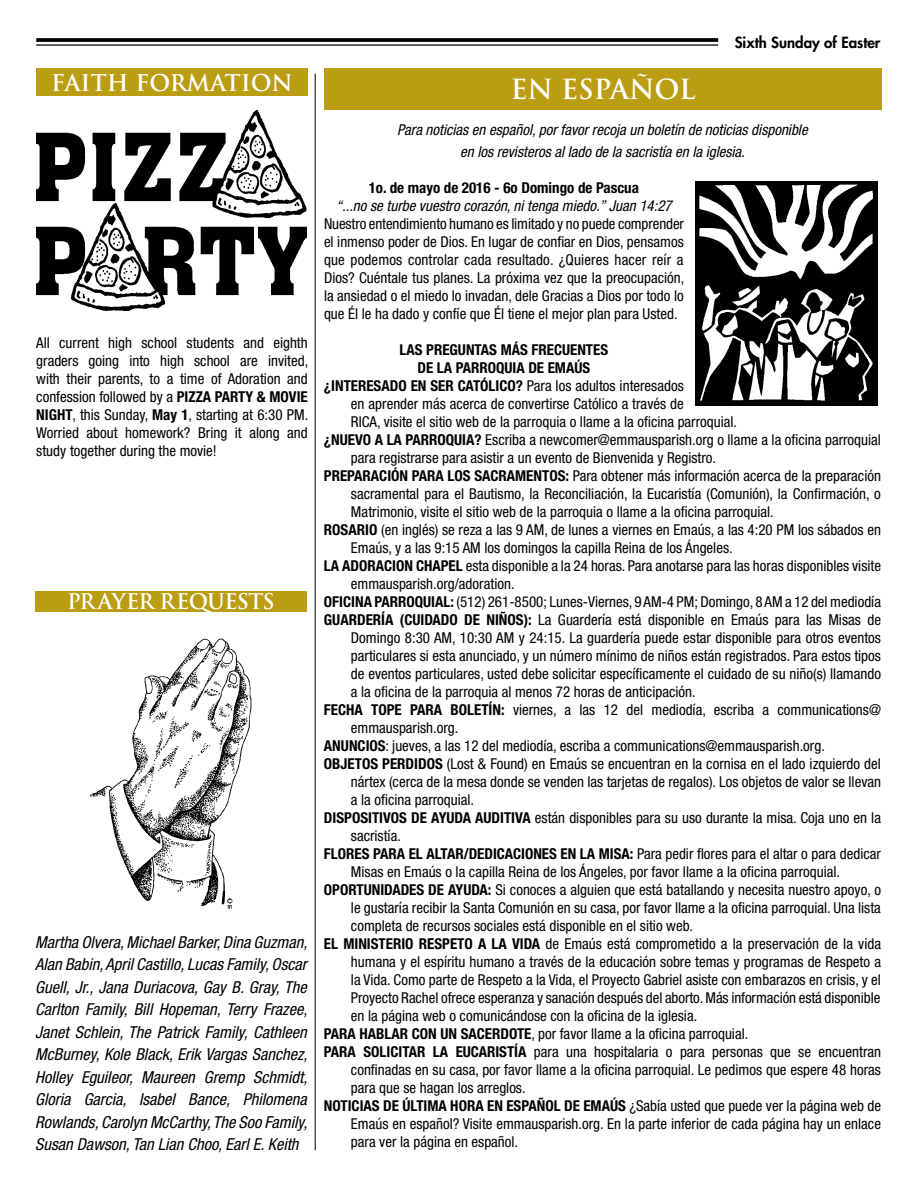
<style>
.page{position:relative;width:918px;height:1188px;background:#fff}
.page>*{position:absolute;margin:0;border:0;box-sizing:border-box;transform-origin:0 0}
.t1{font:700 27px "Trajan Pro";color:#fff}
.t2{font:700 22.5px "Trajan Pro";color:#fff}
.t3{font:700 21px "Trajan Pro";letter-spacing:-.04em;color:#fff}
.t4{font:italic condensed 16.5px/22.5px "Helvetica Neue LT Std";color:#000;text-align:justify}
.t5{font:condensed 15px/18px "Helvetica Neue LT Std";color:#000;text-align:justify}
.t6{font:700 condensed 15px "Helvetica Neue LT Std";color:#000}
.t7{font:italic condensed 15px/21.6px "Helvetica Neue LT Std";color:#000;text-align:center}
.t8{font:800 15px "Futura Std";color:#000}
.s1{font-weight:700}
.s2{font-weight:400}
</style>
<div class="page">
<hr style="left:315px;top:74px;width:1px;height:1076px;background:#000">
<div style="left:324px;top:68px;width:558px;height:42px;background:#bb9d13"></div>
<div style="left:36px;top:68px;width:272px;height:28px;background:#bb9d13"></div>
<div style="left:35px;top:591px;width:272px;height:21px;background:#bb9d13"></div>
<img style="left:89px;top:638px;width:163px;height:271px">
<svg style="left:36px;top:38px;width:682px;height:4px;background:#0f0f0f"></svg>
<hr style="left:36px;top:44px;width:682px;height:2px;background:#000">
<img style="left:36px;top:110px;width:271px;height:200px">
<img style="left:696px;top:182px;width:182px;height:223px">
<h2 class="t2" style="left:51px;top:69px;width:243px">FAITH FORMATION</h2>
<p class="t5" style="left:36px;top:333px;width:274px">All current high school students and eighth graders going into high school are invited, with their parents, to a time of Adoration and confession followed by a <span class="s1">PIZZA PARTY &amp; MOVIE NIGHT</span>, this Sunday, <span class="s1">May 1</span>, starting at 6:30 PM.<br>Worried about homework? Bring it along and study together during the movie!</p>
<h3 class="t3" style="left:67px;top:589px;width:209px">PRAYER REQUESTS</h3>
<p class="t4" style="left:35px;top:931px;width:274px">Martha Olvera, Michael Barker, Dina Guzman, Alan Babin, April Castillo, Lucas Family, Oscar Guell, Jr., Jana Duriacova, Gay B. Gray, The Carlton Family, Bill Hopeman, Terry Frazee, Janet Schlein, The Patrick Family, Cathleen McBurney, Kole Black, Erik Vargas Sanchez, Holley Eguileor, Maureen Gremp Schmidt, Gloria Garcia, Isabel Bance, Philomena Rowlands, Carolyn McCarthy, The Soo Family, Susan Dawson, Tan Lian Choo, Earl E. Keith</p>
<h1 class="t1" style="left:510px;top:73px;width:187px">EN ESPAÑOL</h1>
<p class="t8" style="left:735px;top:33px;width:147px">Sixth Sunday of Easter</p>
<p class="t7" style="left:397px;top:119px;width:412px">Para noticias en español, por favor recoja un boletín de noticias disponible en los revisteros al lado de la sacristía en la iglesia.</p>
<p class="t6" style="left:369px;top:178px;width:272px">1o. de mayo de 2016 - 6o Domingo de Pascua</p>
<p class="t7" style="left:336px;top:195px;width:337px">“...no se turbe vuestro corazón, ni tenga miedo.” Juan 14:27</p>
<p class="t5" style="left:324px;top:214px;width:362px">Nuestro entendimiento humano es limitado y no puede comprender el inmenso poder de Dios. En lugar de confiar en Dios, pensamos que podemos controlar cada resultado. ¿Quieres hacer reír a Dios? Cuéntale tus planes. La próxima vez que la preocupación, la ansiedad o el miedo lo invadan, dele Gracias a Dios por todo lo que Él le ha dado y confíe que Él tiene el mejor plan para Usted.</p>
<p class="t6" style="left:400px;top:340px;width:210px">LAS PREGUNTAS MÁS FRECUENTES</p>
<p class="t6" style="left:417px;top:358px;width:174px">DE LA PARROQUIA DE EMAÚS</p>
<p class="t6" style="left:324px;top:376px;width:361px">¿INTERESADO EN SER CATÓLICO? <span class="s2">Para los adultos interesados</span></p>
<p class="t5" style="left:351px;top:394px;width:334px">en aprender más acerca de convertirse Católico a través de</p>
<p class="t5" style="left:351px;top:412px;width:388px">RICA, visite el sitio web de la parroquia o llame a la oficina parroquial.</p>
<p class="t5" style="left:324px;top:430px;width:558px"><span class="s1">¿NUEVO A LA PARROQUIA?</span> Escriba a newcomer@emmausparish.org o llame a la oficina parroquial</p>
<p class="t5" style="left:351px;top:448px;width:367px">para registrarse para asistir a un evento de Bienvenida y Registro.</p>
<p class="t5" style="left:324px;top:466px;width:559px"><span class="s1">PREPARACIÓN PARA LOS SACRAMENTOS:</span> Para obtener más información acerca de la preparación</p>
<p class="t5" style="left:351px;top:484px;width:531px">sacramental para el Bautismo, la Reconciliación, la Eucaristía (Comunión), la Confirmación, o</p>
<p class="t5" style="left:351px;top:502px;width:424px">Matrimonio, visite el sitio web de la parroquia o llame a la oficina parroquial.</p>
<p class="t5" style="left:324px;top:520px;width:559px"><span class="s1">ROSARIO</span> (en inglés) se reza a las 9 AM, de lunes a viernes en Emaús, a las 4:20 PM los sábados en</p>
<p class="t5" style="left:351px;top:538px;width:383px">Emaús, y a las 9:15 AM los domingos la capilla Reina de los Ángeles.</p>
<p class="t5" style="left:324px;top:556px;width:559px"><span class="s1">LA ADORACION CHAPEL</span> esta disponible a la 24 horas. Para anotarse para las horas disponibles visite</p>
<p class="t5" style="left:351px;top:574px;width:165px">emmausparish.org/adoration.</p>
<p class="t5" style="left:324px;top:592px;width:559px"><span class="s1">OFICINA PARROQUIAL:</span> (512) 261-8500; Lunes-Viernes, 9 AM-4 PM; Domingo, 8 AM a 12 del mediodía</p>
<p class="t5" style="left:324px;top:610px;width:559px"><span class="s1">GUARDERÍA (CUIDADO DE NIÑOS):</span> La Guardería está disponible en Emaús para las Misas de</p>
<p class="t5" style="left:351px;top:628px;width:532px">Domingo 8:30 AM, 10:30 AM y 24:15. La guardería puede estar disponible para otros eventos</p>
<p class="t5" style="left:351px;top:646px;width:532px">particulares si esta anunciado, y un número mínimo de niños están registrados. Para estos tipos</p>
<p class="t5" style="left:351px;top:664px;width:532px">de eventos particulares, usted debe solicitar específicamente el cuidado de su niño(s) llamando</p>
<p class="t5" style="left:351px;top:682px;width:346px">a la oficina de la parroquia al menos 72 horas de anticipación.</p>
<p class="t5" style="left:324px;top:700px;width:559px"><span class="s1">FECHA TOPE PARA BOLETÍN:</span> viernes, a las 12 del mediodía, escriba a communications@</p>
<p class="t5" style="left:351px;top:718px;width:109px">emmausparish.org.</p>
<p class="t5" style="left:324px;top:736px;width:502px"><span class="s1">ANUNCIOS</span>: jueves, a las 12 del mediodía, escriba a communications@emmausparish.org.</p>
<p class="t5" style="left:324px;top:754px;width:558px"><span class="s1">OBJETOS PERDIDOS</span> (Lost &amp; Found) en Emaús se encuentran en la cornisa en el lado izquierdo del</p>
<p class="t5" style="left:351px;top:772px;width:532px">nártex (cerca de la mesa donde se venden las tarjetas de regalos). Los objetos de valor se llevan</p>
<p class="t5" style="left:351px;top:790px;width:125px">a la oficina parroquial.</p>
<p class="t5" style="left:324px;top:808px;width:559px"><span class="s1">DISPOSITIVOS DE AYUDA AUDITIVA</span> están disponibles para su uso durante la misa. Coja uno en la</p>
<p class="t5" style="left:351px;top:826px;width:51px">sacristía.</p>
<p class="t6" style="left:324px;top:844px;width:558px">FLORES PARA EL ALTAR/DEDICACIONES EN LA MISA: <span class="s2">Para pedir flores para el altar o para dedicar</span></p>
<p class="t5" style="left:351px;top:862px;width:491px">Misas en Emaús o la capilla Reina de los Ángeles, por favor llame a la oficina parroquial.</p>
<p class="t5" style="left:324px;top:880px;width:559px"><span class="s1">OPORTUNIDADES DE AYUDA:</span> Si conoces a alguien que está batallando y necesita nuestro apoyo, o</p>
<p class="t5" style="left:351px;top:898px;width:531px">le gustaría recibir la Santa Comunión en su casa, por favor llame a la oficina parroquial. Una lista</p>
<p class="t5" style="left:351px;top:916px;width:344px">completa de recursos sociales está disponible en el sitio web.</p>
<p class="t5" style="left:324px;top:934px;width:559px"><span class="s1">EL MINISTERIO RESPETO A LA VIDA</span> de Emaús está comprometido a la preservación de la vida</p>
<p class="t5" style="left:351px;top:952px;width:532px">humana y el espíritu humano a través de la educación sobre temas y programas de Respeto a</p>
<p class="t5" style="left:351px;top:970px;width:532px">la Vida. Como parte de Respeto a la Vida, el Proyecto Gabriel asiste con embarazos en crisis, y el</p>
<p class="t5" style="left:351px;top:988px;width:531px">Proyecto Rachel ofrece esperanza y sanación después del aborto. Más información está disponible</p>
<p class="t5" style="left:351px;top:1006px;width:348px">en la página web o comunicándose con la oficina de la iglesia.</p>
<p class="t5" style="left:324px;top:1024px;width:426px"><span class="s1">PARA HABLAR CON UN SACERDOTE</span>, por favor llame a la oficina parroquial.</p>
<p class="t5" style="left:324px;top:1042px;width:559px"><span class="s1">PARA SOLICITAR LA EUCARISTÍA</span> para una hospitalaria o para personas que se encuentran</p>
<p class="t5" style="left:351px;top:1060px;width:532px">confinadas en su casa, por favor llame a la oficina parroquial. Le pedimos que espere 48 horas</p>
<p class="t5" style="left:351px;top:1078px;width:176px">para que se hagan los arreglos.</p>
<p class="t6" style="left:324px;top:1096px;width:559px">NOTICIAS DE ÚLTIMA HORA EN ESPAÑOL DE EMAÚS <span class="s2">¿Sabía usted que puede ver la página web de</span></p>
<p class="t5" style="left:351px;top:1114px;width:532px">Emaús en español? Visite emmausparish.org. En la parte inferior de cada página hay un enlace</p>
<p class="t5" style="left:351px;top:1132px;width:169px">para ver la página en español.</p>
</div>
